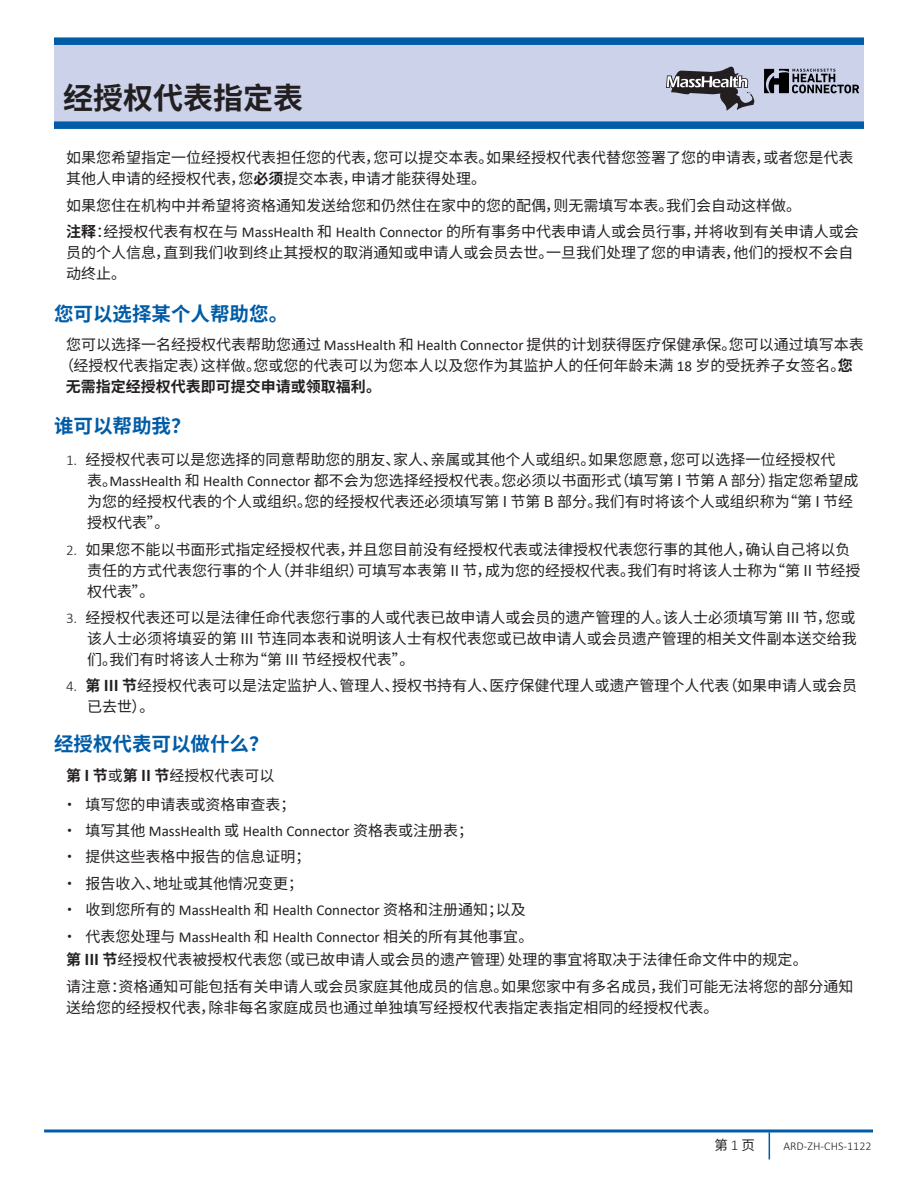
<style>
.page{position:relative;width:918px;height:1188px;background:#fff}
.page>*{position:absolute;margin:0;border:0;box-sizing:border-box;transform-origin:0 0}
.form_name_ARD{font:700 30px "Source Han Sans CN";color:#231f20}
.H2_ARD{font:700 19.5px "Source Han Sans CN";color:#005ca7}
.text__form_no_rule_ARD{font:15px/21px "Source Han Sans CN";color:#231f20}
.text_list_ARD{font:15px/21px "Source Han Sans CN";color:#231f20}
.text_list_ARD-2{font:15px "Calibri";color:#231f20}
.text__form_no_rule_ARD-2{font:700 15px "Source Han Sans CN";color:#231f20}
.t1{font:13.5px "Source Han Sans CN";color:#231f20}
.t2{font:300 12px "Calibri";color:#231f20}
.s1{font-weight:700}
.s2{font-family:"Calibri"}
.s3{font-family:"Calibri";font-weight:300}
.s4{font-family:"Source Han Sans CN"}
.s5{font-family:"Calibri";font-weight:300;font-size:15px}
</style>
<div class="page">
<hr style="left:44px;top:1130px;width:829px;height:2px;background:#005ca7">
<svg style="left:769px;top:1132px;width:1px;height:27px"></svg>
<div style="left:54px;top:42px;width:810px;height:82px;background:#cbd2ea"></div>
<svg style="left:764px;top:69px;width:95px;height:24px"></svg>
<svg style="left:665px;top:66px;width:89px;height:45px"></svg>
<div style="left:54px;top:37px;width:810px;height:8px;background:#005ca7"></div>
<div style="left:54px;top:121px;width:810px;height:8px;background:#005ca7"></div>
<p class="form_name_ARD" style="left:63px;top:82px;width:241px">经授权代表指定表</p>
<p class="text__form_no_rule_ARD" style="left:66px;top:147px;width:789px">如果您希望指定一位经授权代表担任您的代表，您可以提交本表。如果经授权代表代替您签署了您的申请表，或者您是代表其他人申请的经授权代表，您<span class="s1">必须</span>提交本表，申请才能获得处理。</p>
<p class="text__form_no_rule_ARD" style="left:66px;top:195px;width:737px">如果您住在机构中并希望将资格通知发送给您和仍然住在家中的您的配偶，则无需填写本表。我们会自动这样做。</p>
<p class="text__form_no_rule_ARD" style="left:66px;top:221px;width:794px"><span class="s1">注释</span>：经授权代表有权在与 <span class="s2">MassHealth</span> 和 <span class="s2">Health Connector</span> 的所有事务中代表申请人或会员行事，并将收到有关申请人或会员的个人信息，直到我们收到终止其授权的取消通知或申请人或会员去世。一旦我们处理了您的申请表，他们的授权不会自动终止。</p>
<p class="H2_ARD" style="left:54px;top:303px;width:236px">您可以选择某个人帮助您。</p>
<p class="text__form_no_rule_ARD" style="left:66px;top:334px;width:799px">您可以选择一名经授权代表帮助您通过 <span class="s2">MassHealth</span> 和 <span class="s2">Health Connector</span> 提供的计划获得医疗保健承保。您可以通过填写本表</p>
<p class="text__form_no_rule_ARD" style="left:59px;top:355px;width:795px">（经授权代表指定表）这样做。您或您的代表可以为您本人以及您作为其监护人的任何年龄未满 <span class="s2">18</span> 岁的受抚养子女签名。<span class="s1">您</span></p>
<p class="text__form_no_rule_ARD-2" style="left:66px;top:378px;width:317px">无需指定经授权代表即可提交申请或领取福利。</p>
<p class="H2_ARD" style="left:54px;top:415px;width:138px">谁可以帮助我？</p>
<p class="text_list_ARD" style="left:87px;top:450px;width:773px;text-indent:-21px"><span class="s3">1.</span> 经授权代表可以是您选择的同意帮助您的朋友、家人、亲属或其他个人或组织。如果您愿意，您可以选择一位经授权代<br>表。<span class="s2">MassHealth</span> 和 <span class="s2">Health Connector</span> 都不会为您选择经授权代表。您必须以书面形式（填写第 I 节第 A 部分）指定您希望成为您的经授权代表的个人或组织。您的经授权代表还必须填写第 I 节第 B 部分。我们有时将该个人或组织称为“第 I 节经授权代表”。</p>
<p class="text_list_ARD" style="left:87px;top:539px;width:775px;text-indent:-21px"><span class="s3">2.</span> 如果您不能以书面形式指定经授权代表，并且您目前没有经授权代表或法律授权代表您行事的其他人，确认自己将以负责任的方式代表您行事的个人（并非组织）可填写本表第 II 节，成为您的经授权代表。我们有时将该人士称为“第 II 节经授权代表”。</p>
<p class="text_list_ARD" style="left:87px;top:607px;width:771px;text-align:justify;text-indent:-21px"><span class="s3">3.</span> 经授权代表还可以是法律任命代表您行事的人或代表已故申请人或会员的遗产管理的人。该人士必须填写第 III 节，您或该人士必须将填妥的第 III 节连同本表和说明该人士有权代表您或已故申请人或会员遗产管理的相关文件副本送交给我们。我们有时将该人士称为“第 III 节经授权代表”。</p>
<p class="text_list_ARD" style="left:87px;top:676px;width:772px;text-indent:-21px"><span class="s3">4.</span> <span class="s1">第 III 节</span>经授权代表可以是法定监护人、管理人、授权书持有人、医疗保健代理人或遗产管理个人代表（如果申请人或会员已去世）。</p>
<p class="H2_ARD" style="left:54px;top:733px;width:216px">经授权代表可以做什么？</p>
<p class="text__form_no_rule_ARD" style="left:66px;top:765px;width:210px"><span class="s1">第 I 节</span>或<span class="s1">第 II 节</span>经授权代表可以</p>
<p class="text_list_ARD" style="left:62px;top:794px;width:235px">• 填写您的申请表或资格审查表；</p>
<p class="text_list_ARD-2" style="left:62px;top:821px;width:413px"><span class="s4">• 填写其他</span> MassHealth <span class="s4">或</span> Health Connector <span class="s4">资格表或注册表；</span></p>
<p class="text_list_ARD" style="left:62px;top:847px;width:250px">• 提供这些表格中报告的信息证明；</p>
<p class="text_list_ARD" style="left:62px;top:873px;width:242px">• 报告收入、地址或其他情况变更；</p>
<p class="text_list_ARD-2" style="left:62px;top:900px;width:465px"><span class="s4">• 收到您所有的</span> MassHealth <span class="s4">和</span> Health Connector <span class="s4">资格和注册通知；以及</span></p>
<p class="text_list_ARD-2" style="left:62px;top:926px;width:473px"><span class="s4">• 代表您处理与</span> MassHealth <span class="s4">和</span> Health Connector <span class="s4">相关的所有其他事宜。</span></p>
<p class="text__form_no_rule_ARD" style="left:66px;top:950px;width:743px"><span class="s1">第 III 节</span>经授权代表被授权代表您（或已故申请人或会员的遗产管理）处理的事宜将取决于法律任命文件中的规定。</p>
<p class="text__form_no_rule_ARD" style="left:66px;top:976px;width:789px">请注意：资格通知可能包括有关申请人或会员家庭其他成员的信息。如果您家中有多名成员，我们可能无法将您的部分通知送给您的经授权代表，除非每名家庭成员也通过单独填写经授权代表指定表指定相同的经授权代表。</p>
<p class="t1" style="left:714px;top:1138px;width:42px">第 <span class="s5">1</span> 页</p>
<p class="t2" style="left:784px;top:1139px;width:90px">ARD-ZH-CHS-1122</p>
</div>
